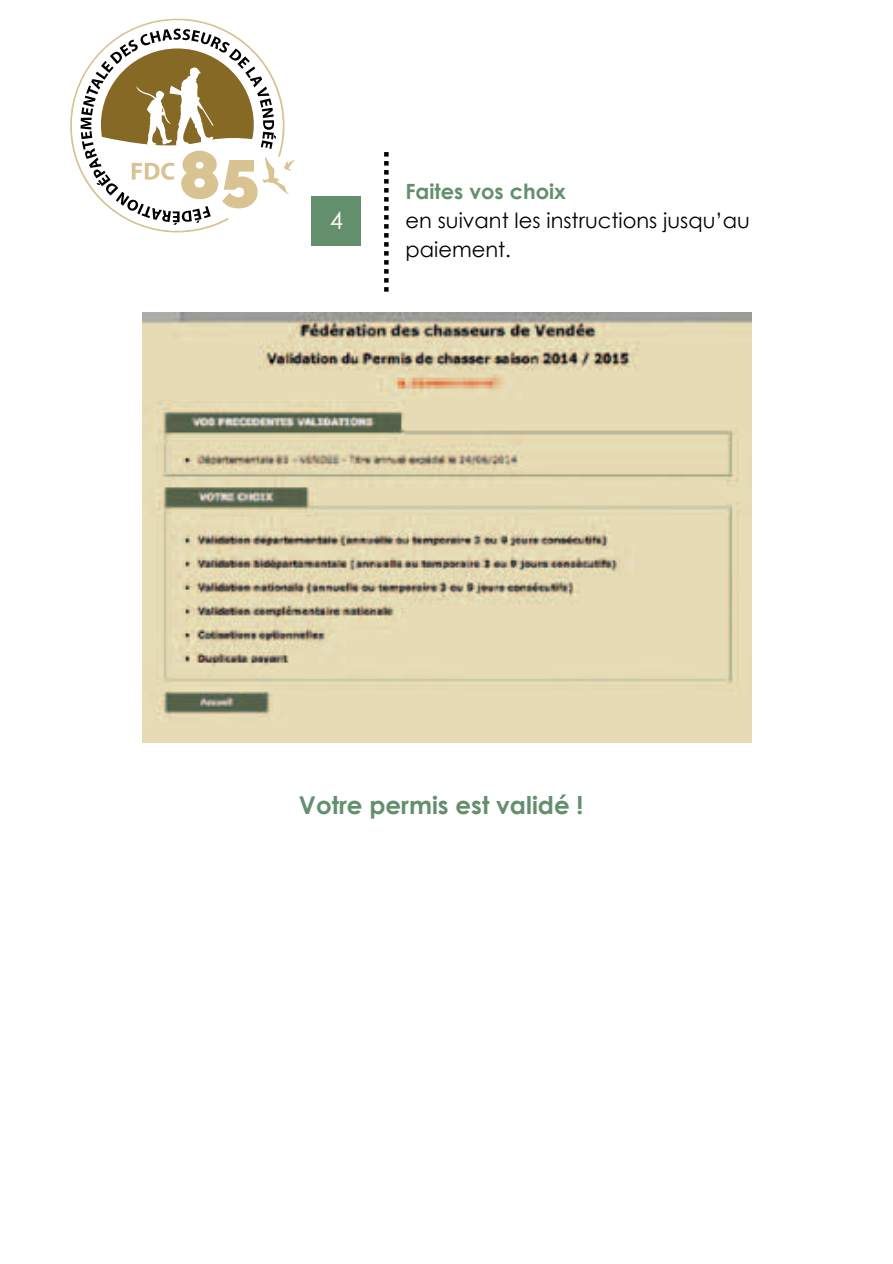
<style>
.page{position:relative;width:893px;height:1264px;background:#fff}
.page>*{position:absolute;margin:0;border:0;box-sizing:border-box;transform-origin:0 0}
.t1{font:700 24.45px "Century Gothic";color:#638f6d}
.t2{font:24px "Century Gothic";color:#fff}
.t3{font:21px/29.2px "Century Gothic";color:#000}
.t4{font:700 21px "Century Gothic";color:#638f6d}
</style>
<div class="page">
<svg style="left:70px;top:18px;width:130px;height:215px"></svg>
<svg style="left:72px;top:20px;width:223px;height:210px"></svg>
<svg style="left:384px;top:152px;width:4px;height:139px"></svg>
<div style="left:312px;top:197px;width:49px;height:49px;background:#638f6d"></div>
<img style="left:142px;top:312px;width:609px;height:430px">
<p class="t2" style="left:330px;top:205px;width:15px">4</p>
<p class="t4" style="left:405px;top:178px;width:162px">Faites vos choix</p>
<p class="t3" style="left:405px;top:205px;width:346px">en suivant les instructions jusqu’au paiement.</p>
<p class="t1" style="left:299px;top:789px;width:286px">Votre permis est validé !</p>
</div>
